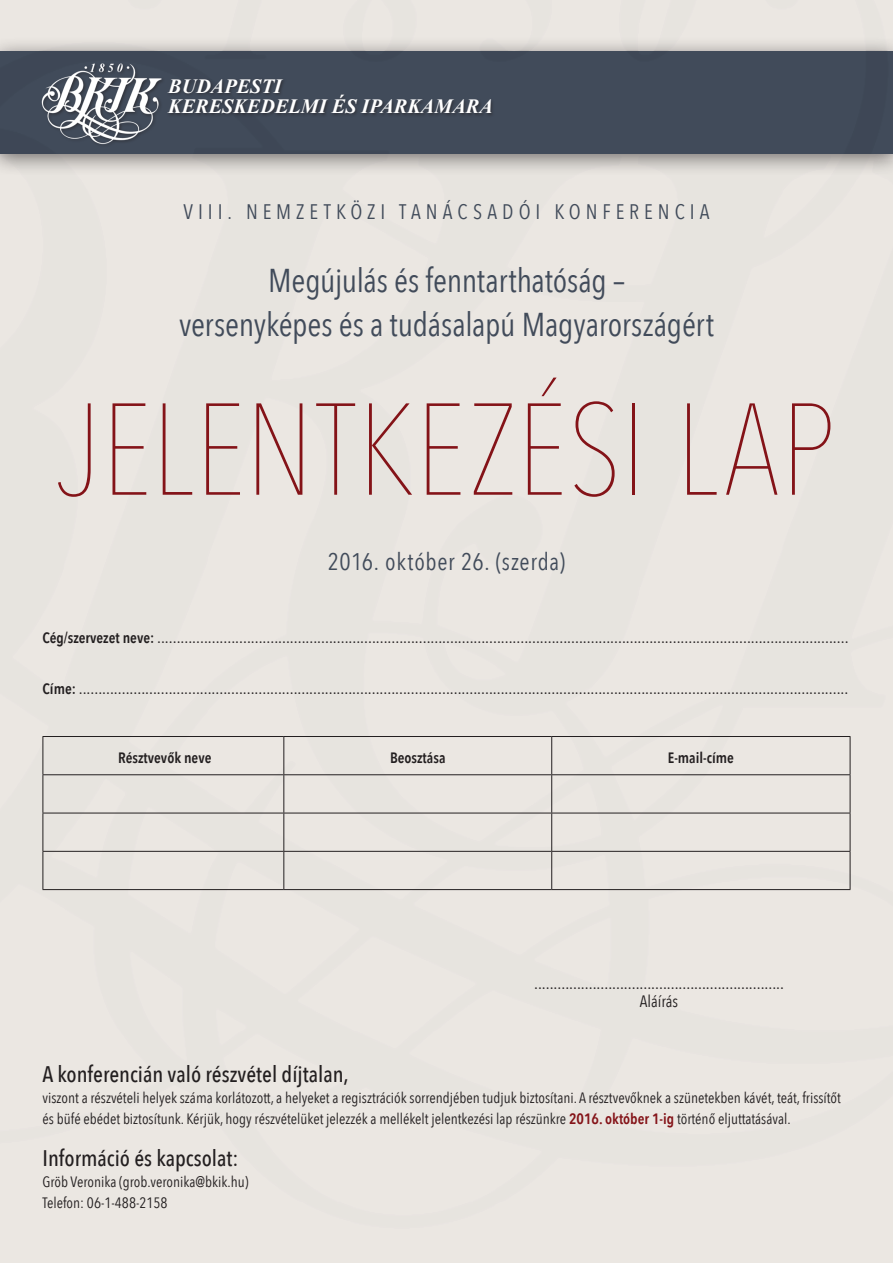
<style>
.page{position:relative;width:893px;height:1263px;background:#fff}
.page>*{position:absolute;margin:0;border:0;box-sizing:border-box;transform-origin:0 0}
.t1{font:200 129px "Avenir Next Condensed";letter-spacing:.01em;color:#841318}
.t2{font:33px/43.3px "Avenir Next Condensed";letter-spacing:-.005em;color:#414b5a;text-align:center}
.t3{font:24px "Avenir Next Condensed";letter-spacing:.025em;color:#414b5a}
.t4{font:500 22.5px "Avenir Next Condensed";color:#231f20}
.t5{font:21px "Avenir Next Condensed";letter-spacing:.235em;color:#414b5a}
.t6{font:italic 700 20.25px/20.2px "Times New Roman";color:#fff}
.t7{font:18px "Avenir Next Condensed";color:#231f20}
.t8{font:16.5px "Avenir Next Condensed";color:#231f20}
.t9{font:15px/21px "Avenir Next Condensed";color:#231f20}
.t10{font:600 15px "Avenir Next Condensed";color:#231f20}
.s1{font-weight:600;font-size:15px}
.s2{font-weight:600;color:#841318}
</style>
<div class="page">
<hr style="left:43px;top:736px;width:241px;height:1px;background:#231f20">
<hr style="left:43px;top:737px;width:1px;height:37px;background:#231f20">
<hr style="left:284px;top:736px;width:268px;height:1px;background:#231f20">
<hr style="left:283px;top:737px;width:1px;height:37px;background:#231f20">
<hr style="left:552px;top:736px;width:298px;height:1px;background:#231f20">
<hr style="left:551px;top:737px;width:1px;height:37px;background:#231f20">
<hr style="left:850px;top:737px;width:1px;height:37px;background:#231f20">
<hr style="left:43px;top:774px;width:241px;height:1px;background:#231f20">
<hr style="left:43px;top:775px;width:1px;height:38px;background:#231f20">
<hr style="left:284px;top:774px;width:268px;height:1px;background:#231f20">
<hr style="left:283px;top:775px;width:1px;height:38px;background:#231f20">
<hr style="left:552px;top:774px;width:298px;height:1px;background:#231f20">
<hr style="left:551px;top:775px;width:1px;height:38px;background:#231f20">
<hr style="left:850px;top:775px;width:1px;height:38px;background:#231f20">
<hr style="left:43px;top:813px;width:241px;height:1px;background:#231f20">
<hr style="left:43px;top:813px;width:1px;height:38px;background:#231f20">
<hr style="left:284px;top:813px;width:268px;height:1px;background:#231f20">
<hr style="left:283px;top:813px;width:1px;height:38px;background:#231f20">
<hr style="left:552px;top:813px;width:298px;height:1px;background:#231f20">
<hr style="left:551px;top:813px;width:1px;height:38px;background:#231f20">
<hr style="left:850px;top:813px;width:1px;height:38px;background:#231f20">
<hr style="left:43px;top:851px;width:241px;height:1px;background:#231f20">
<hr style="left:43px;top:852px;width:1px;height:37px;background:#231f20">
<hr style="left:284px;top:851px;width:268px;height:1px;background:#231f20">
<hr style="left:283px;top:852px;width:1px;height:37px;background:#231f20">
<hr style="left:552px;top:851px;width:298px;height:1px;background:#231f20">
<hr style="left:551px;top:852px;width:1px;height:37px;background:#231f20">
<hr style="left:850px;top:852px;width:1px;height:37px;background:#231f20">
<hr style="left:43px;top:889px;width:241px;height:1px;background:#231f20">
<hr style="left:284px;top:889px;width:268px;height:1px;background:#231f20">
<hr style="left:552px;top:889px;width:298px;height:1px;background:#231f20">
<div style="left:0;top:37px;width:893px;height:139px;background:#231f20;opacity:.6"></div>
<div style="left:0;top:51px;width:893px;height:102px;background:#414b5a"></div>
<div style="left:41px;top:63px;width:124px;height:85px;background:#414b5a"></div>
<img style="left:40px;top:63px;width:122px;height:83px">
<div style="left:166px;top:77px;width:330px;height:41px;background:#231f20;opacity:.6"></div>
<p class="t6" style="left:168px;top:75px;width:326px">BUDAPESTI<br>KERESKEDELMI ÉS IPARKAMARA</p>
<p class="t5" style="left:183px;top:193px;width:528px">VIII. NEMZETKÖZI TANÁCSADÓI KONFERENCIA</p>
<h2 class="t2" style="left:179px;top:258px;width:536px">Megújulás és fenntarthatóság –<br>versenyképes és a tudásalapú Magyarországért</h2>
<h1 class="t1" style="left:58px;top:373px;width:779px">JELENTKEZÉSI LAP</h1>
<h3 class="t3" style="left:328px;top:541px;width:239px">2016. október 26. (szerda)</h3>
<p class="t7" style="left:43px;top:621px;width:807px"><span class="s1">Cég/szervezet neve:</span> .................................................................................................................................................................................</p>
<p class="t7" style="left:43px;top:672px;width:807px"><span class="s1">Címe:</span> .....................................................................................................................................................................................................</p>
<p class="t10" style="left:118px;top:745px;width:95px">Résztvevők neve</p>
<p class="t10" style="left:390px;top:745px;width:57px">Beosztása</p>
<p class="t10" style="left:668px;top:745px;width:68px">E-mail-címe</p>
<p class="t7" style="left:534px;top:967px;width:251px">................................................................</p>
<p class="t8" style="left:640px;top:987px;width:40px">Aláírás</p>
<p class="t4" style="left:43px;top:1060px;width:308px">A konferencián való részvétel díjtalan,</p>
<p class="t9" style="left:43px;top:1086px;width:800px">viszont a részvételi helyek száma korlátozott, a helyeket a regisztrációk sorrendjében tudjuk biztosítani. A résztvevőknek a szünetekben kávét, teát, frissítőt és büfé ebédet biztosítunk. Kérjük, hogy részvételüket jelezzék a mellékelt jelentkezési lap részünkre <span class="s2">2016. október 1-ig</span> történő eljuttatásával.</p>
<p class="t4" style="left:43px;top:1144px;width:197px">Információ és kapcsolat:</p>
<p class="t9" style="left:43px;top:1170px;width:207px">Gröb Veronika (grob.veronika@bkik.hu)<br>Telefon: 06-1-488-2158</p>
</div>
